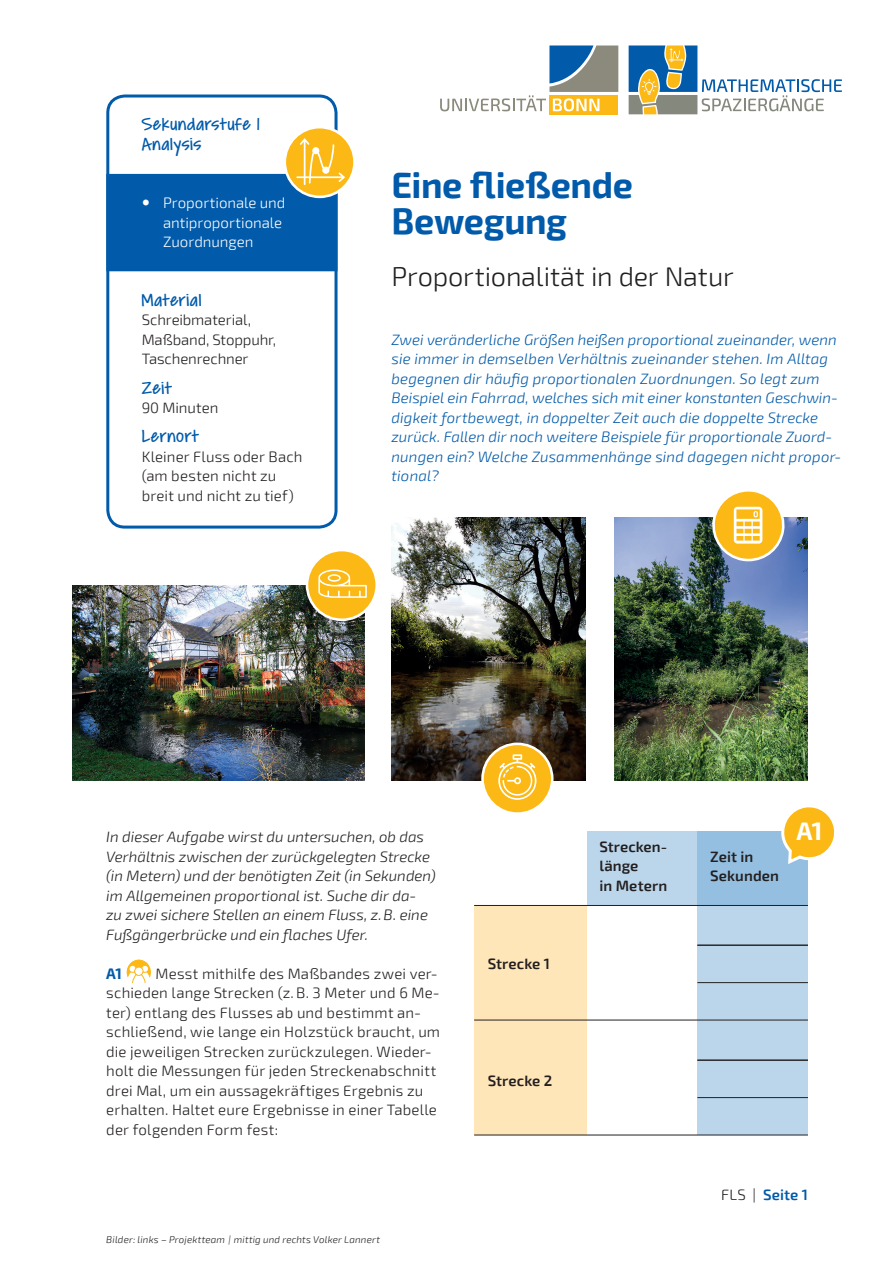
<style>
.page{position:relative;width:893px;height:1263px;background:#fff}
.page>*{position:absolute;margin:0;border:0;box-sizing:border-box;transform-origin:0 0}
.t1{font:700 36px/36px "Exo 2";letter-spacing:-.01em;color:#015aaa}
.t2{font:300 27px "Exo 2";letter-spacing:-.005em;color:#231f20}
.t3{font:700 24.9px "Exo 2";color:#fff}
.t4{font:19.5px/19.5px "Covered By Your Grace";letter-spacing:.025em;color:#015aaa;scale:1.1 1}
.t5{font:300 15px/19.5px "Exo 2";letter-spacing:.01em;color:#231f20}
.t6{font:italic 300 15px/19.5px "Exo 2";letter-spacing:.005em;color:#015aaa}
.t7{font:italic 300 15px/19.5px "Exo 2";letter-spacing:.005em;color:#231f20}
.t8{font:600 15px/19.5px "Exo 2";letter-spacing:.005em;color:#231f20}
.t9{font:300 15px/19.5px "Exo 2";letter-spacing:-.01em;color:#231f20}
.t10{font:300 15px/19.5px "Exo 2";color:#fff}
.t11{font:600 15px "Exo 2";letter-spacing:.01em;color:#015aaa}
.t12{font:700 15px "Exo 2";color:#015aaa}
.t13{font:italic 300 9.75px "Exo 2";letter-spacing:.02em;color:#231f20}
.s1{font-weight:300;color:#231f20}
</style>
<div class="page">
<div style="left:587px;top:831px;width:110px;height:74px;background:#bbd6eb"></div>
<div style="left:697px;top:905px;width:111px;height:230px;background:#bbd6eb"></div>
<div style="left:474px;top:905px;width:113px;height:230px;background:#fee6b9"></div>
<div style="left:697px;top:831px;width:111px;height:74px;background:#94bfe0"></div>
<hr style="left:474px;top:905px;width:334px;height:1px;background:#231f20">
<hr style="left:697px;top:982px;width:111px;height:1px;background:#231f20">
<hr style="left:697px;top:945px;width:111px;height:1px;background:#231f20">
<hr style="left:474px;top:1020px;width:334px;height:1px;background:#231f20">
<hr style="left:697px;top:1097px;width:111px;height:1px;background:#231f20">
<hr style="left:697px;top:1060px;width:111px;height:1px;background:#231f20">
<hr style="left:474px;top:1135px;width:334px;height:1px;background:#231f20">
<svg style="left:549px;top:111px;width:69px;height:3px"></svg>
<svg style="left:440px;top:45px;width:178px;height:66px"></svg>
<svg style="left:629px;top:45px;width:213px;height:69px"></svg>
<svg style="left:126px;top:959px;width:26px;height:26px"></svg>
<div style="left:129px;top:965px;width:7px;height:7px;background:#fff;border-radius:50%"></div>
<div style="left:129px;top:965px;width:7px;height:8px;border:1px solid #fcb814;border-radius:50%"></div>
<div style="left:141px;top:965px;width:8px;height:7px;background:#fff;border-radius:50%"></div>
<div style="left:141px;top:965px;width:8px;height:8px;border:1px solid #fcb814;border-radius:50%"></div>
<svg style="left:127px;top:970px;width:24px;height:14px"></svg>
<div style="left:135px;top:967px;width:8px;height:8px;background:#fff;border-radius:50%"></div>
<div style="left:134px;top:967px;width:9px;height:9px;border:1px solid #fcb814;border-radius:50%"></div>
<div style="left:125px;top:958px;width:27px;height:28px;border:1px solid #fff;border-radius:50%"></div>
<div style="left:106px;top:94px;width:232px;height:435px;border:3px solid #015aaa;border-radius:17px"></div>
<div style="left:106px;top:174px;width:232px;height:97px;background:#015aaa"></div>
<svg style="left:781px;top:807px;width:54px;height:57px"></svg>
<img style="left:614px;top:518px;width:194px;height:262px">
<img style="left:392px;top:518px;width:193px;height:262px">
<img style="left:72px;top:585px;width:292px;height:195px">
<svg style="left:710px;top:491px;width:77px;height:72px"></svg>
<svg style="left:283px;top:126px;width:71px;height:72px"></svg>
<svg style="left:306px;top:551px;width:70px;height:70px"></svg>
<svg style="left:481px;top:743px;width:72px;height:70px"></svg>
<h3 class="t4" style="left:142px;top:116px;width:109px">Sekundarstufe 1<br>Analysis</h3>
<p class="t10" style="left:163px;top:194px;width:124px">Proportionale und antiproportionale<br>Zuordnungen</p>
<h3 class="t4" style="left:142px;top:291px;width:56px">Material</h3>
<p class="t9" style="left:142px;top:311px;width:136px">Schreibmaterial,<br>Maßband, Stoppuhr,<br>Taschenrechner</p>
<h3 class="t4" style="left:142px;top:379px;width:29px">Zeit</h3>
<p class="t5" style="left:142px;top:398px;width:78px">90 Minuten</p>
<h3 class="t4" style="left:142px;top:428px;width:54px">Lernort</h3>
<p class="t5" style="left:142px;top:447px;width:162px">Kleiner Fluss oder Bach (am besten nicht zu breit und nicht zu tief)</p>
<h1 class="t1" style="left:392px;top:169px;width:243px">Eine fließende<br>Bewegung</h1>
<h2 class="t2" style="left:392px;top:261px;width:344px">Proportionalität in der Natur</h2>
<p class="t6" style="left:392px;top:330px;width:451px">Zwei veränderliche Größen heißen proportional zueinander, wenn sie immer in demselben Verhältnis zueinander stehen. Im Alltag begegnen dir häufig proportionalen Zuordnungen. So legt zum Beispiel ein Fahrrad, welches sich mit einer konstanten Geschwin&shy;digkeit fortbewegt, in doppelter Zeit auch die doppelte Strecke zurück. Fallen dir noch weitere Beispiele für proportionale Zuord&shy;nungen ein? Welche Zusammenhänge sind dagegen nicht propor&shy;tional?</p>
<p class="t7" style="left:106px;top:827px;width:331px">In dieser Aufgabe wirst du untersuchen, ob das Verhältnis zwischen der zurückgelegten Strecke (in Metern) und der benötigten Zeit (in Sekunden) im Allgemeinen proportional ist. Suche dir da&shy;zu zwei sichere Stellen an einem Fluss, z.B. eine Fußgängerbrücke und ein flaches Ufer.</p>
<p class="t12" style="left:106px;top:964px;width:17px">A1</p>
<p class="t5" style="left:106px;top:964px;width:335px;text-indent:49px">Messt mithilfe des Maßbandes zwei ver&shy;schieden lange Strecken (z.B. 3 Meter und 6 Me&shy;ter) entlang des Flusses ab und bestimmt an&shy;schließend, wie lange ein Holzstück braucht, um die jeweiligen Strecken zurückzulegen. Wieder&shy;holt die Messungen für jeden Streckenabschnitt drei Mal, um ein aussagekräftiges Ergebnis zu erhalten. Haltet eure Ergebnisse in einer Tabelle der folgenden Form fest:</p>
<p class="t13" style="left:106px;top:1234px;width:275px">Bilder: links – Projektteam | mittig und rechts Volker Lannert</p>
<p class="t8" style="left:488px;top:954px;width:64px">Strecke 1</p>
<p class="t8" style="left:488px;top:1071px;width:66px">Strecke 2</p>
<p class="t8" style="left:600px;top:837px;width:69px">Strecken&shy;länge<br>in Metern</p>
<p class="t8" style="left:710px;top:847px;width:70px">Zeit in<br>Sekunden</p>
<h3 class="t3" style="left:796px;top:817px;width:28px">A1</h3>
<p class="t11" style="left:721px;top:1186px;width:88px"><span class="s1">FLS |</span> Seite 1</p>
</div>
